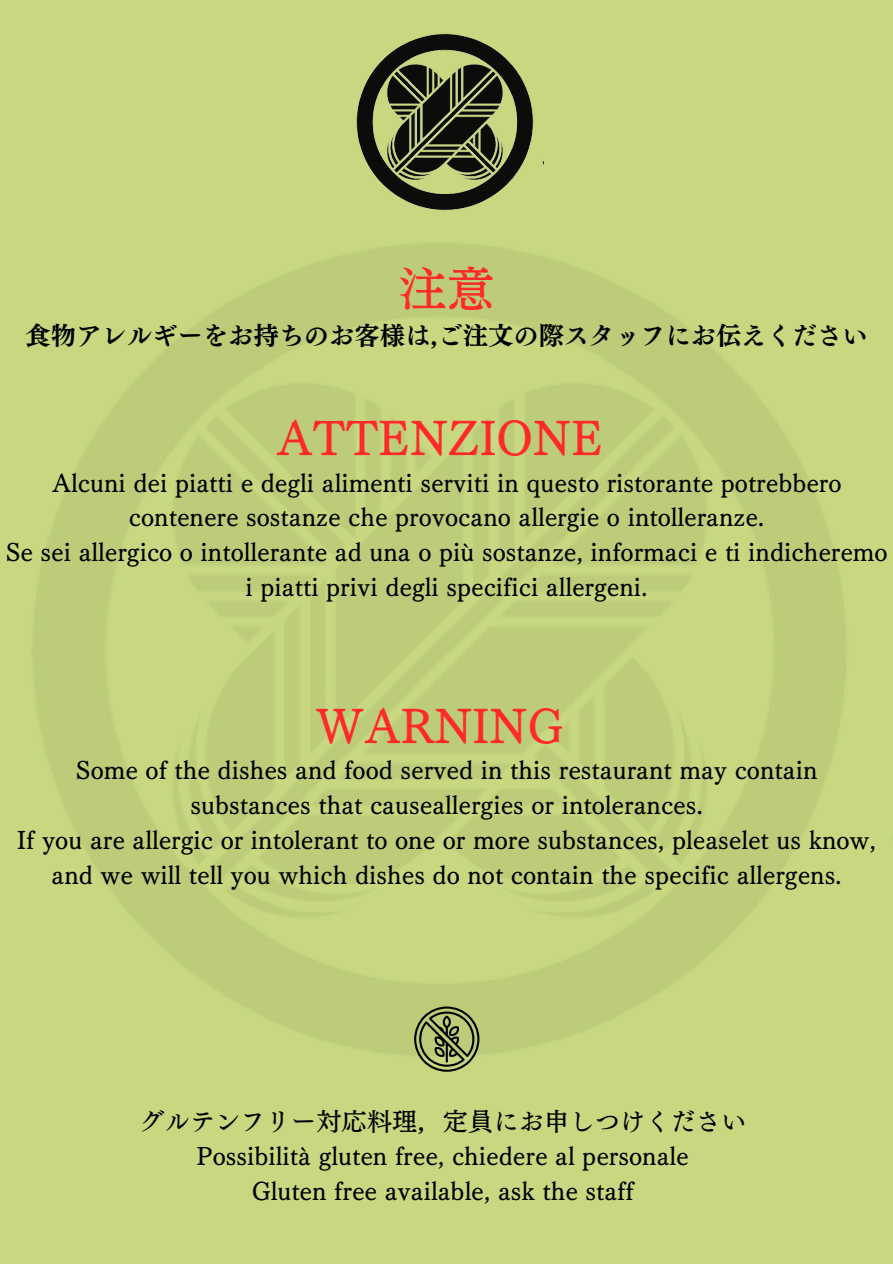
<style>
.page{position:relative;width:893px;height:1264px;background:#fff}
.page>*{position:absolute;margin:0;border:0;box-sizing:border-box;transform-origin:0 0}
.t1{font:48px "Canva Telop Min Pro N D";color:#ff2929}
.t2{font:25.35px/34.8px "Canva Telop Min Pro N D";color:#000;text-align:center}
.t3{font:25.35px "Canva Telop Min Pro N E";color:#000}
</style>
<div class="page">
<div style="left:0;top:0;width:892px;height:1263px;background:#c7d880"></div>
<img style="left:33px;top:160px;width:813px;height:912px">
<img style="left:349px;top:33px;width:194px;height:202px">
<svg style="left:414px;top:1006px;width:65px;height:65px"></svg>
<p class="t1" style="left:398px;top:265px;width:97px">注意</p>
<h2 class="t3" style="left:26px;top:322px;width:843px">食物アレルギーをお持ちのお客様は,ご注文の際スタッフにお伝えください</h2>
<p class="t1" style="left:276px;top:415px;width:328px">ATTENZIONE</p>
<h1 class="t2" style="left:52px;top:465px;width:791px">Alcuni dei piatti e degli alimenti serviti in questo ristorante potrebbero contenere sostanze che provocano allergie o intolleranze.</h1>
<p class="t2" style="left:6px;top:535px;width:883px">Se sei allergico o intollerante ad una o più sostanze, informaci e ti indicheremo i piatti privi degli specifici allergeni.</p>
<p class="t1" style="left:315px;top:702px;width:249px">WARNING</p>
<h1 class="t2" style="left:76px;top:752px;width:743px">Some of the dishes and food served in this restaurant may contain</h1>
<p class="t2" style="left:190px;top:787px;width:514px">substances that causeallergies or intolerances.</p>
<p class="t2" style="left:17px;top:822px;width:860px">If you are allergic or intolerant to one or more substances, pleaselet us know, and we will tell you which dishes do not contain the specific allergens.</p>
<p class="t2" style="left:139px;top:1103px;width:609px">グルテンフリー対応料理，定員にお申しつけください</p>
<p class="t2" style="left:197px;top:1138px;width:493px">Possibilità gluten free, chiedere al personale</p>
<p class="t2" style="left:252px;top:1173px;width:383px">Gluten free available, ask the staff</p>
</div>
